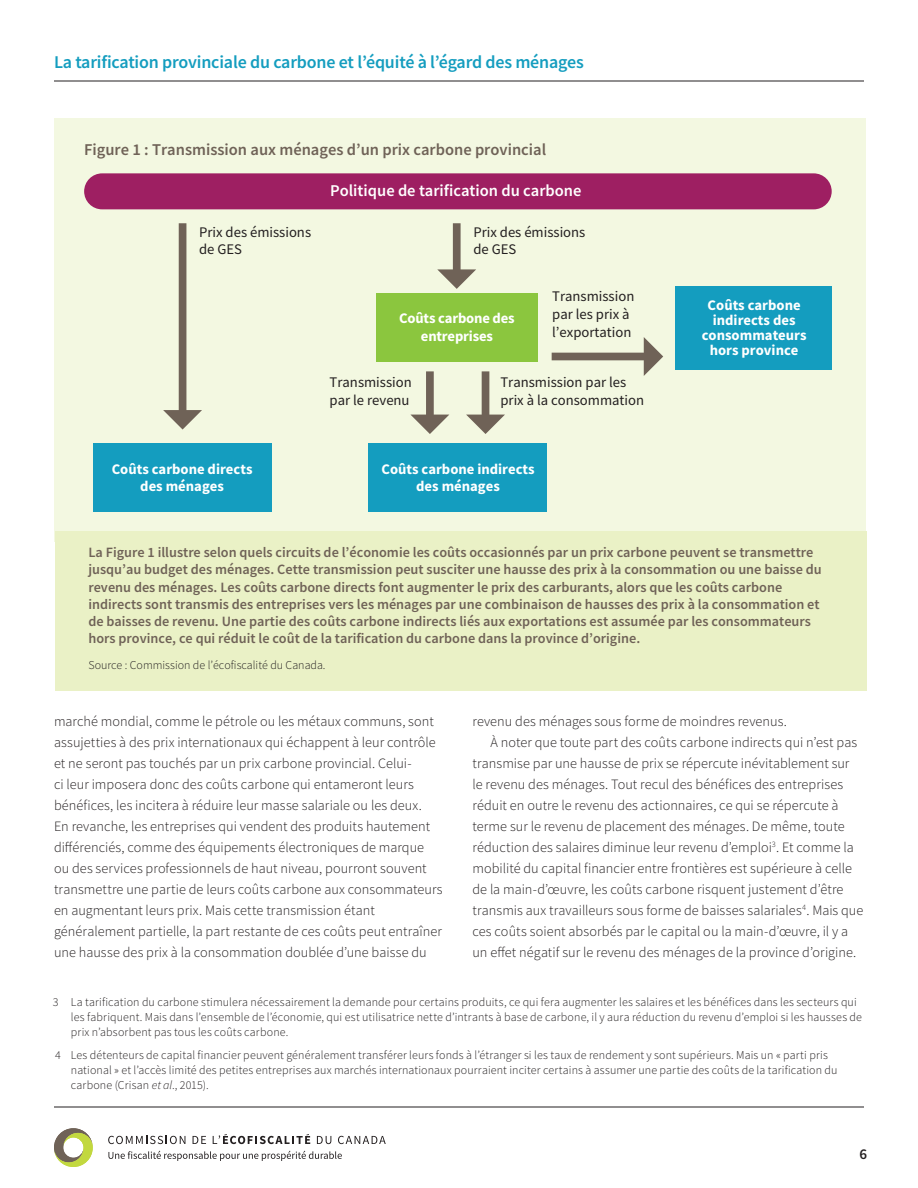
<style>
.page{position:relative;width:918px;height:1188px;background:#fff}
.page>*{position:absolute;margin:0;border:0;box-sizing:border-box;transform-origin:0 0}
.t1{font:600 18px "Source Sans Pro";letter-spacing:-.01em;color:#149dbf}
.t2{font:600 16.5px "Source Sans Pro";color:#6f6257}
.t3{font:600 16.5px "Source Sans Pro";color:#fff}
.t4{font:600 15px "Source Sans Pro";color:#231f20}
.t5{font:14.7px/17.5px "Source Sans Pro";color:#231f20}
.t6{font:700 14.7px/17.5px "Source Sans Pro";color:#fff;text-align:center}
.TEXT_indent{font:300 14.25px/21px "Source Sans Pro";letter-spacing:.005em;color:#231f20}
.t7{font:600 14.25px/17.2px "Source Sans Pro";color:#6f6257}
.Footnote{font:300 12px/15px "Source Sans Pro";letter-spacing:.01em;color:#231f20}
.s1{font-style:italic}
</style>
<div class="page">
<svg style="left:54px;top:1128px;width:39px;height:39px"></svg>
<svg style="left:108px;top:1136px;width:77px;height:8px"></svg>
<svg style="left:193px;top:1136px;width:13px;height:8px"></svg>
<svg style="left:317px;top:1136px;width:14px;height:8px"></svg>
<svg style="left:338px;top:1136px;width:48px;height:8px"></svg>
<svg style="left:108px;top:1151px;width:234px;height:10px"></svg>
<svg style="left:213px;top:1134px;width:97px;height:10px"></svg>
<hr style="left:54px;top:1107px;width:810px;height:1px;background:#231f20">
<hr style="left:54px;top:81px;width:810px;height:1px;background:#231f20">
<div style="left:55px;top:118px;width:811px;height:423px;background:#f3f8e1"></div>
<div style="left:84px;top:173px;width:748px;height:36px;background:#9e1f62;border-radius:18px"></div>
<div style="left:55px;top:531px;width:811px;height:159px;background:#eaf1c6"></div>
<svg style="left:163px;top:223px;width:39px;height:207px"></svg>
<svg style="left:437px;top:223px;width:39px;height:66px"></svg>
<svg style="left:410px;top:371px;width:39px;height:63px"></svg>
<svg style="left:466px;top:371px;width:39px;height:63px"></svg>
<svg style="left:552px;top:337px;width:111px;height:39px"></svg>
<div style="left:376px;top:293px;width:162px;height:69px;background:#8bc63e"></div>
<div style="left:675px;top:286px;width:157px;height:84px;background:#149dbf"></div>
<div style="left:368px;top:443px;width:179px;height:69px;background:#149dbf"></div>
<div style="left:93px;top:443px;width:178px;height:69px;background:#149dbf"></div>
<p class="t1" style="left:54px;top:50px;width:531px">La tarification provinciale du carbone et l’équité à l’égard des ménages</p>
<p class="t2" style="left:84px;top:138px;width:464px">Figure 1 : Transmission aux ménages d’un prix carbone provincial</p>
<p class="t3" style="left:330px;top:179px;width:253px">Politique de tarification du carbone</p>
<p class="t5" style="left:473px;top:223px;width:114px">Prix des émissions de GES</p>
<p class="t5" style="left:199px;top:223px;width:114px">Prix des émissions de GES</p>
<p class="t6" style="left:399px;top:309px;width:117px">Coûts carbone des entreprises</p>
<p class="t5" style="left:552px;top:288px;width:84px">Transmission par les prix à l’exportation</p>
<p class="t6" style="left:112px;top:460px;width:142px">Coûts carbone directs des ménages</p>
<p class="t5" style="left:330px;top:373px;width:84px">Transmission par le revenu</p>
<p class="t5" style="left:500px;top:373px;width:145px">Transmission par les prix à la consommation</p>
<p class="t6" style="left:381px;top:460px;width:155px">Coûts carbone indirects des ménages</p>
<p class="t6" style="left:702px;top:297px;width:106px;line-height:15px">Coûts carbone indirects des consommateurs hors province</p>
<p class="t7" style="left:88px;top:544px;width:735px">La Figure 1 illustre selon quels circuits de l’économie les coûts occasionnés par un prix carbone peuvent se transmettre jusqu’au budget des ménages. Cette transmission peut susciter une hausse des prix à la consommation ou une baisse du revenu des ménages. Les coûts carbone directs font augmenter le prix des carburants, alors que les coûts carbone indirects sont transmis des entreprises vers les ménages par une combinaison de hausses des prix à la consommation et de baisses de revenu. Une partie des coûts carbone indirects liés aux exportations est assumée par les consommateurs hors province, ce qui réduit le coût de la tarification du carbone dans la province d’origine.</p>
<p class="Footnote" style="left:88px;top:657px;width:239px">Source : Commission de l’écofiscalité du Canada.</p>
<p class="TEXT_indent" style="left:54px;top:711px;width:390px">marché mondial, comme le pétrole ou les métaux communs, sont assujetties à des prix internationaux qui échappent à leur contrôle et ne seront pas touchés par un prix carbone provincial. Celui-<br>ci leur imposera donc des coûts carbone qui entameront leurs bénéfices, les incitera à réduire leur masse salariale ou les deux.<br>En revanche, les entreprises qui vendent des produits hautement différenciés, comme des équipements électroniques de marque ou des services professionnels de haut niveau, pourront souvent transmettre une partie de leurs coûts carbone aux consommateurs en augmentant leurs prix. Mais cette transmission étant généralement partielle, la part restante de ces coûts peut entraîner une hausse des prix à la consommation doublée d’une baisse du</p>
<p class="TEXT_indent" style="left:472px;top:711px;width:316px">revenu des ménages sous forme de moindres revenus.</p>
<p class="TEXT_indent" style="left:472px;top:732px;width:392px;text-indent:18px">À noter que toute part des coûts carbone indirects qui n’est pas transmise par une hausse de prix se répercute inévitablement sur<br>le revenu des ménages. Tout recul des bénéfices des entreprises réduit en outre le revenu des actionnaires, ce qui se répercute à terme sur le revenu de placement des ménages. De même, toute réduction des salaires diminue leur revenu d’emploi<sup>3</sup>. Et comme la mobilité du capital financier entre frontières est supérieure à celle de la main-d’œuvre, les coûts carbone risquent justement d’être transmis aux travailleurs sous forme de baisses salariales<sup>4</sup>. Mais que ces coûts soient absorbés par le capital ou la main-d’œuvre, il y a un effet négatif sur le revenu des ménages de la province d’origine.</p>
<p class="Footnote" style="left:71px;top:995px;width:793px;text-indent:-18px">3 La tarification du carbone stimulera nécessairement la demande pour certains produits, ce qui fera augmenter les salaires et les bénéfices dans les secteurs qui les fabriquent. Mais dans l’ensemble de l’économie, qui est utilisatrice nette d’intrants à base de carbone, il y aura réduction du revenu d’emploi si les hausses de prix n’absorbent pas tous les coûts carbone.</p>
<p class="Footnote" style="left:71px;top:1047px;width:768px;text-indent:-16px">4 Les détenteurs de capital financier peuvent généralement transférer leurs fonds à l’étranger si les taux de rendement y sont supérieurs. Mais un « parti pris national » et l’accès limité des petites entreprises aux marchés internationaux pourraient inciter certains à assumer une partie des coûts de la tarification du carbone (Crisan <span class="s1">et al</span>., 2015).</p>
<p class="t4" style="left:860px;top:1144px;width:9px">6</p>
</div>
